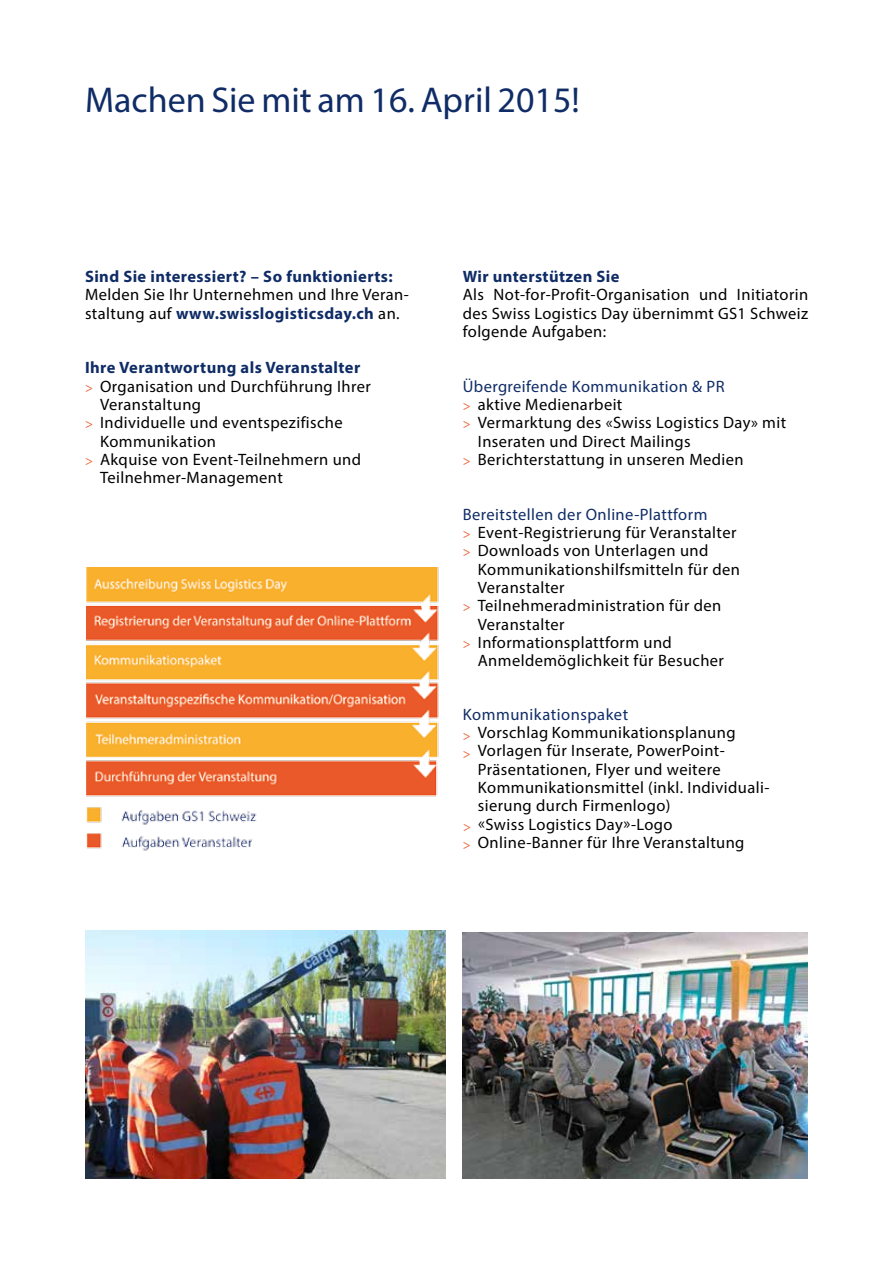
<style>
.page{position:relative;width:893px;height:1263px;background:#fff}
.page>*{position:absolute;margin:0;border:0;box-sizing:border-box;transform-origin:0 0}
.t1{font:36px "Myriad Pro";color:#102c66}
.t2{font:16.5px/18.3px "Myriad Pro";letter-spacing:.025em;color:#000}
.t3{font:700 16.5px "Myriad Pro";letter-spacing:.025em;color:#102c66}
.t4{font:16.5px "Myriad Pro";letter-spacing:.025em;color:#102c66}
.s1{font-weight:700;color:#102c66}
.s2{font-size:13.2px;color:#ea5929}
.s3{color:#102c66}
</style>
<div class="page">
<img style="left:86px;top:568px;width:353px;height:283px">
<img style="left:85px;top:931px;width:360px;height:247px">
<img style="left:463px;top:932px;width:345px;height:246px">
<h1 class="t1" style="left:85px;top:77px;width:496px">Machen Sie mit am 16. April 2015!</h1>
<p class="t3" style="left:85px;top:266px;width:309px">Sind Sie interessiert? – So funktionierts:</p>
<p class="t2" style="left:85px;top:285px;width:325px">Melden Sie Ihr Unternehmen und Ihre Veran&shy;staltung auf <span class="s1">www.swisslogisticsday.ch</span> an.</p>
<p class="t3" style="left:85px;top:357px;width:277px">Ihre Verantwortung als Veranstalter</p>
<p class="t2" style="left:85px;top:377px;width:287px"><span class="s2">&gt;</span> Organisation und Durchführung Ihrer</p>
<p class="t2" style="left:100px;top:395px;width:103px">Veranstaltung</p>
<p class="t2" style="left:85px;top:413px;width:259px"><span class="s2">&gt;</span> Individuelle und eventspezifische</p>
<p class="t2" style="left:100px;top:432px;width:118px">Kommunikation</p>
<p class="t2" style="left:85px;top:450px;width:278px"><span class="s2">&gt;</span> Akquise von Event-Teilnehmern und</p>
<p class="t2" style="left:100px;top:468px;width:184px">Teilnehmer-Management</p>
<p class="t3" style="left:463px;top:266px;width:158px">Wir unterstützen Sie</p>
<p class="t2" style="left:463px;top:285px;width:347px;text-align:justify">Als Not-for-Profit-Organisation und Initiatorin des Swiss Logistics Day übernimmt GS1 Schweiz folgende Aufgaben:</p>
<p class="t4" style="left:463px;top:376px;width:263px">Übergreifende Kommunikation &amp; PR</p>
<p class="t2" style="left:463px;top:395px;width:161px"><span class="s2">&gt;</span> aktive Medienarbeit</p>
<p class="t2" style="left:463px;top:413px;width:325px"><span class="s2">&gt;</span> Vermarktung des «Swiss Logistics Day» mit</p>
<p class="t2" style="left:478px;top:432px;width:214px">Inseraten und Direct Mailings</p>
<p class="t2" style="left:463px;top:450px;width:282px"><span class="s2">&gt;</span> Berichterstattung in unseren Medien</p>
<p class="t2" style="left:463px;top:505px;width:275px"><span class="s3">Bereitstellen der Online-Plattform<br></span><span class="s2">&gt;</span> Event-Registrierung für Veranstalter <span class="s2">&gt;</span> Downloads von Unterlagen und</p>
<p class="t2" style="left:478px;top:560px;width:264px">Kommunikationshilfsmitteln für den</p>
<p class="t2" style="left:478px;top:578px;width:88px">Veranstalter</p>
<p class="t2" style="left:463px;top:596px;width:260px"><span class="s2">&gt;</span> Teilnehmeradministration für den</p>
<p class="t2" style="left:478px;top:615px;width:88px">Veranstalter</p>
<p class="t2" style="left:463px;top:633px;width:211px"><span class="s2">&gt;</span> Informationsplattform und</p>
<p class="t2" style="left:478px;top:651px;width:248px">Anmeldemöglichkeit für Besucher</p>
<p class="t4" style="left:463px;top:704px;width:167px">Kommunikationspaket</p>
<p class="t2" style="left:463px;top:723px;width:274px"><sub>&gt;</sub> Vorschlag Kommunikationsplanung</p>
<p class="t2" style="left:463px;top:741px;width:263px"><sub>&gt;</sub> Vorlagen für Inserate, PowerPoint-</p>
<p class="t2" style="left:478px;top:760px;width:244px">Präsentationen, Flyer und weitere</p>
<p class="t2" style="left:478px;top:778px;width:293px">Kommunikationsmittel (inkl. Individuali-</p>
<p class="t2" style="left:478px;top:796px;width:194px">sierung durch Firmenlogo)</p>
<p class="t2" style="left:463px;top:814px;width:211px"><sub>&gt;</sub> «Swiss Logistics Day»-Logo</p>
<p class="t2" style="left:463px;top:833px;width:283px"><sub>&gt;</sub> Online-Banner für Ihre Veranstaltung</p>
</div>
